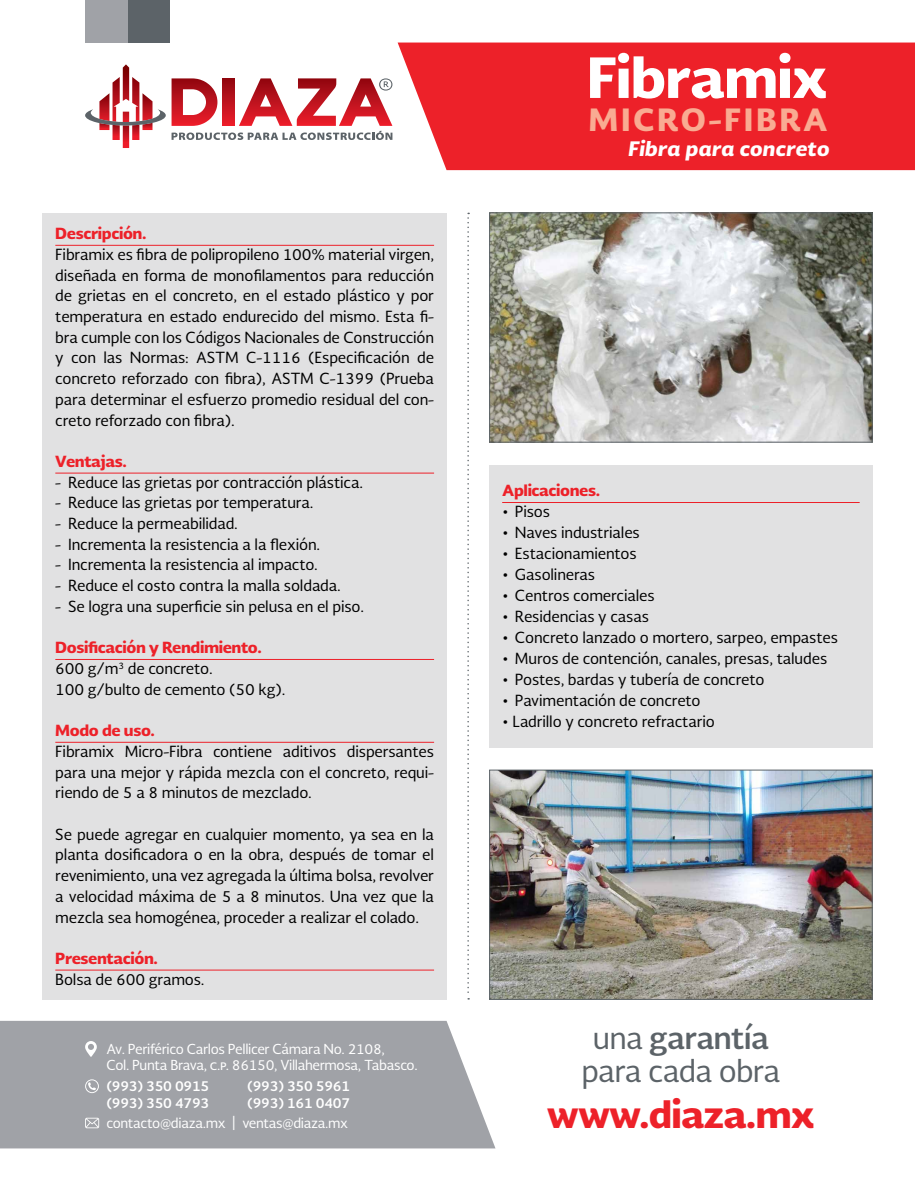
<style>
.page{position:relative;width:915px;height:1191px;background:#fff}
.page>*{position:absolute;margin:0;border:0;box-sizing:border-box;transform-origin:0 0}
.t1{font:900 54px "Soberana Sans";letter-spacing:-.02em;color:#fff}
.t2{font:900 36px "Soberana Sans";letter-spacing:-.025em;color:#ed2129}
.t3{font:30px/33px "Soberana Sans";letter-spacing:-.025em;color:#5c6368;text-align:center}
.t4{font:900 30px "Soberana Sans";letter-spacing:.09em;color:#f9ab92}
.t5{font:19.5px "Soberana Sans Blacktalic";color:#fff}
.t6{font:15px/20.7px "Soberana Sans";letter-spacing:-.01em;color:#000;text-align:justify}
.t7{font:900 15px "Soberana Sans";letter-spacing:-.025em;color:#ed2129}
.t8{font:13.5px/16.5px "Soberana Sans";letter-spacing:-.025em;color:#fff}
.t9{font:700 13.5px "Soberana Sans";letter-spacing:-.02em;color:#fff}
.s1{font-weight:900;color:#ed2129}
.s2{font-weight:700}
</style>
<div class="page">
<div style="left:43px;top:213px;width:403px;height:786px;background:#e1e1e2"></div>
<hr style="left:55px;top:245px;width:379px;height:1px;background:#ed2129">
<hr style="left:55px;top:473px;width:379px;height:1px;background:#ed2129">
<hr style="left:55px;top:659px;width:379px;height:1px;background:#ed2129">
<hr style="left:55px;top:742px;width:379px;height:1px;background:#ed2129">
<hr style="left:55px;top:969px;width:379px;height:1px;background:#ed2129">
<div style="left:489px;top:465px;width:383px;height:282px;background:#e1e1e2"></div>
<hr style="left:502px;top:502px;width:357px;height:1px;background:#ed2129">
<div style="left:128px;top:0;width:42px;height:43px;background:#5c6368"></div>
<div style="left:85px;top:0;width:43px;height:43px;background:#a0a2a7"></div>
<svg style="left:85px;top:64px;width:307px;height:84px"></svg>
<div style="left:397px;top:43px;width:517px;height:127px;background:#ed2129"></div>
<img style="left:491px;top:215px;width:379px;height:225px">
<div style="left:489px;top:213px;width:383px;height:229px;border:1px solid #5c6368"></div>
<svg style="left:467px;top:213px;width:2px;height:786px"></svg>
<div style="left:0;top:1020px;width:495px;height:128px;background:#a0a2a7"></div>
<svg style="left:85px;top:1041px;width:12px;height:16px"></svg>
<svg style="left:85px;top:1079px;width:14px;height:14px"></svg>
<svg style="left:85px;top:1117px;width:14px;height:11px"></svg>
<img style="left:491px;top:772px;width:379px;height:225px">
<div style="left:489px;top:770px;width:383px;height:229px;border:1px solid #5c6368"></div>
<p class="t7" style="left:55px;top:223px;width:93px">Descripción.</p>
<p class="t6" style="left:55px;top:243px;width:380px">Fibramix es fibra de polipropileno 100% material virgen, diseñada en forma de monofilamentos para reducción de grietas en el concreto, en el estado plástico y por temperatura en estado endurecido del mismo. Esta fi&shy;bra cumple con los Códigos Nacionales de Construcción y con las Normas: ASTM C-1116 (Especificación de concreto reforzado con fibra), ASTM C-1399 (Prueba para determinar el esfuerzo promedio residual del con&shy;creto reforzado con fibra).</p>
<p class="t7" style="left:55px;top:451px;width:73px">Ventajas.</p>
<p class="t6" style="left:55px;top:471px;width:309px">- Reduce las grietas por contracción plástica.</p>
<p class="t6" style="left:55px;top:492px;width:259px">- Reduce las grietas por temperatura.</p>
<p class="t6" style="left:55px;top:513px;width:184px">- Reduce la permeabilidad.</p>
<p class="t6" style="left:55px;top:533px;width:266px">- Incrementa la resistencia a la flexión.</p>
<p class="t6" style="left:55px;top:554px;width:264px">- Incrementa la resistencia al impacto.</p>
<p class="t6" style="left:55px;top:575px;width:287px">- Reduce el costo contra la malla soldada.</p>
<p class="t6" style="left:55px;top:595px;width:310px">- Se logra una superficie sin pelusa en el piso.</p>
<p class="t6" style="left:55px;top:637px;width:231px;text-align:left"><span class="s1">Dosificación y Rendimiento.<br></span>600 g/m<sup>3</sup> de concreto.<br>100 g/bulto de cemento (50 kg).</p>
<p class="t7" style="left:55px;top:720px;width:101px">Modo de uso.</p>
<p class="t6" style="left:55px;top:740px;width:380px">Fibramix Micro-Fibra contiene aditivos dispersantes para una mejor y rápida mezcla con el concreto, requi&shy;riendo de 5 a 8 minutos de mezclado.</p>
<p class="t6" style="left:55px;top:823px;width:380px">Se puede agregar en cualquier momento, ya sea en la planta dosificadora o en la obra, después de tomar el revenimiento, una vez agregada la última bolsa, revolver a velocidad máxima de 5 a 8 minutos. Una vez que la mezcla sea homogénea, proceder a realizar el colado.</p>
<p class="t7" style="left:55px;top:947px;width:104px">Presentación.</p>
<p class="t6" style="left:55px;top:968px;width:151px">Bolsa de 600 gramos.</p>
<p class="t8" style="left:106px;top:1040px;width:313px">Av. Periférico Carlos Pellicer Cámara No. 2108,<br>Col. Punta Brava, c.p. 86150, Villahermosa, Tabasco.</p>
<p class="t9" style="left:106px;top:1076px;width:104px">(993) 350 0915</p>
<p class="t9" style="left:247px;top:1076px;width:104px">(993) 350 5961</p>
<p class="t9" style="left:106px;top:1093px;width:104px">(993) 350 4793</p>
<p class="t9" style="left:247px;top:1093px;width:104px">(993) 161 0407</p>
<p class="t8" style="left:106px;top:1114px;width:243px">contacto@diaza.mx | ventas@diaza.mx</p>
<h1 class="t1" style="left:586px;top:40px;width:242px">Fibramix</h1>
<h3 class="t4" style="left:588px;top:99px;width:240px">MICRO-FIBRA</h3>
<h3 class="t5" style="left:628px;top:135px;width:203px">Fibra para concreto</h3>
<p class="t7" style="left:502px;top:480px;width:99px">Aplicaciones.</p>
<p class="t6" style="left:502px;top:501px;width:49px">• Pisos</p>
<p class="t6" style="left:502px;top:522px;width:139px">• Naves industriales</p>
<p class="t6" style="left:502px;top:543px;width:136px">• Estacionamientos</p>
<p class="t6" style="left:502px;top:564px;width:94px">• Gasolineras</p>
<p class="t6" style="left:502px;top:585px;width:154px">• Centros comerciales</p>
<p class="t6" style="left:502px;top:606px;width:148px">• Residencias y casas</p>
<p class="t6" style="left:502px;top:627px;width:337px">• Concreto lanzado o mortero, sarpeo, empastes</p>
<p class="t6" style="left:502px;top:648px;width:326px">• Muros de contención, canales, presas, taludes</p>
<p class="t6" style="left:502px;top:669px;width:264px">• Postes, bardas y tubería de concreto</p>
<p class="t6" style="left:502px;top:690px;width:200px">• Pavimentación de concreto</p>
<p class="t6" style="left:502px;top:711px;width:214px">• Ladrillo y concreto refractario</p>
<h3 class="t3" style="left:581px;top:1020px;width:200px">una <span class="s2">garantía </span>para cada obra</h3>
<h2 class="t2" style="left:546px;top:1089px;width:269px">www.diaza.mx</h2>
</div>
